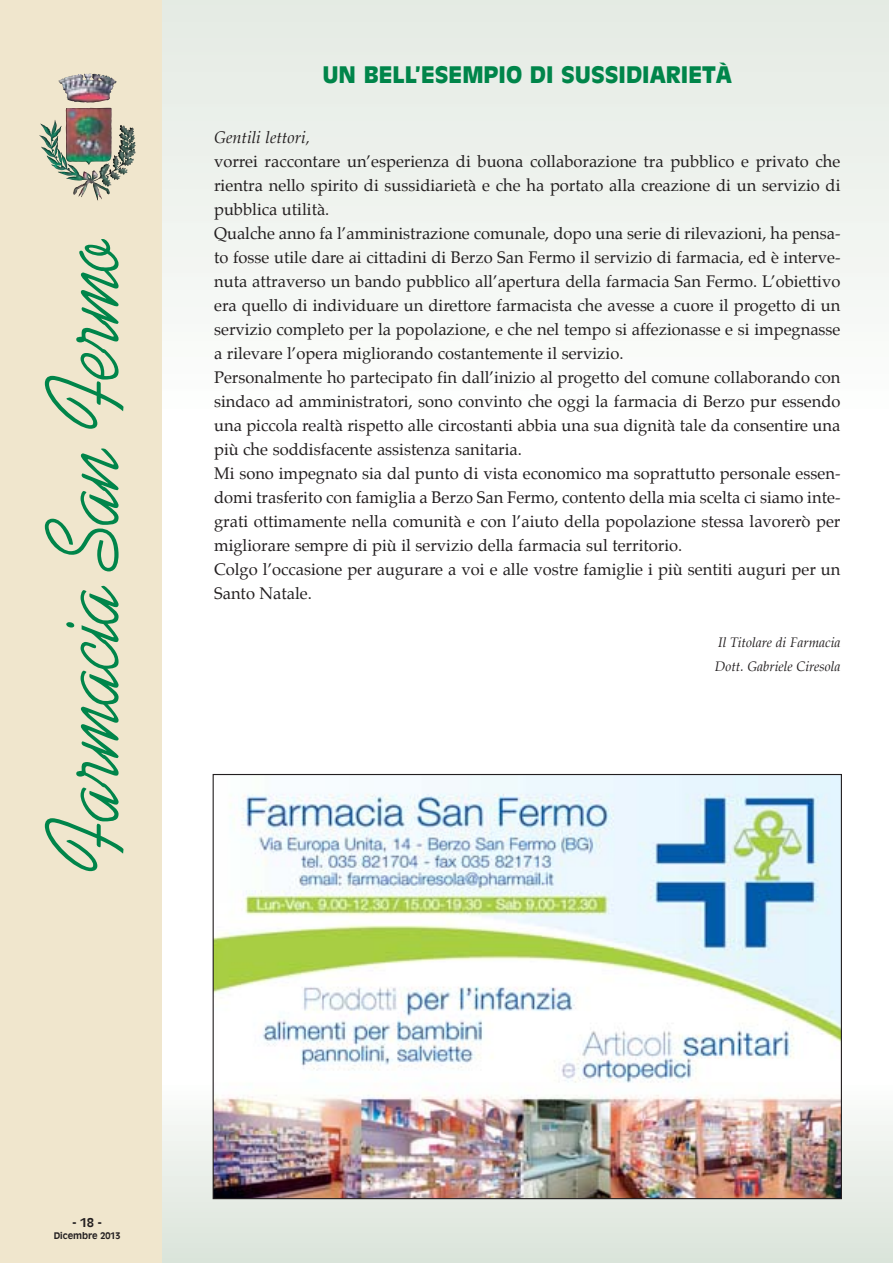
<style>
.page{position:relative;width:893px;height:1263px;background:#fff}
.page>*{position:absolute;margin:0;border:0;box-sizing:border-box;transform-origin:0 0}
.t1{font:105px "Kaufmann";color:#00854a;scale:.85 1}
.t2{font:900 22.5px "Antique Olive LT";color:#00854a}
.t3{font:16.5px/24px "Palatino";color:#231f20}
.t4{font:italic 16.5px "Palatino";color:#231f20}
.t5{font:italic 13.5px/24px "Palatino";color:#231f20}
.t6{font:700 12px "Antique Olive LT";color:#231f20}
.t7{font:700 9px "Antique Olive LT";color:#231f20}
</style>
<div class="page">
<div style="left:157px;top:1084px;width:736px;height:179px;background:linear-gradient(to bottom,#f2f2f1,#d7e0d6)"></div>
<div style="left:157px;top:0;width:732px;height:412px;background:linear-gradient(to right,#f0f4ef,#f0f4ef)"></div>
<div style="left:0;top:0;width:162px;height:1263px;background:#f0e6cd"></div>
<img style="left:58px;top:73px;width:59px;height:92px">
<img style="left:215px;top:776px;width:625px;height:421px">
<h1 class="t1" style="left:43px;top:871px;width:749px;rotate:-90deg">Farmacia San Fermo</h1>
<h2 class="t2" style="left:322px;top:61px;width:411px">UN BELL’ESEMPIO DI SUSSIDIARIETÀ</h2>
<p class="t4" style="left:214px;top:129px;width:97px">Gentili lettori,</p>
<p class="t3" style="left:214px;top:150px;width:628px">vorrei raccontare un’esperienza di buona collaborazione tra pubblico e privato che rientra nello spirito di sussidiarietà e che ha portato alla creazione di un servizio di pubblica utilità.<br>Qualche anno fa l’amministrazione comunale, dopo una serie di rilevazioni, ha pensa&shy;to fosse utile dare ai cittadini di Berzo San Fermo il servizio di farmacia, ed è interve&shy;nuta attraverso un bando pubblico all’apertura della farmacia San Fermo. L’obiettivo era quello di individuare un direttore farmacista che avesse a cuore il progetto di un servizio completo per la popolazione, e che nel tempo si affezionasse e si impegnasse a rilevare l’opera migliorando costantemente il servizio.<br>Personalmente ho partecipato fin dall’inizio al progetto del comune collaborando con sindaco ad amministratori, sono convinto che oggi la farmacia di Berzo pur essendo una piccola realtà rispetto alle circostanti abbia una sua dignità tale da consentire una più che soddisfacente assistenza sanitaria.<br>Mi sono impegnato sia dal punto di vista economico ma soprattutto personale essen&shy;domi trasferito con famiglia a Berzo San Fermo, contento della mia scelta ci siamo inte&shy;grati ottimamente nella comunità e con l’aiuto della popolazione stessa lavorerò per migliorare sempre di più il servizio della farmacia sul territorio.<br>Colgo l’occasione per augurare a voi e alle vostre famiglie i più sentiti auguri per un Santo Natale.</p>
<p class="t5" style="left:715px;top:631px;width:127px">Il Titolare di Farmacia<br>Dott. Gabriele Ciresola</p>
<p class="t6" style="left:72px;top:1216px;width:31px">- 18 -</p>
<p class="t7" style="left:54px;top:1230px;width:68px">Dicembre 2013</p>
</div>
